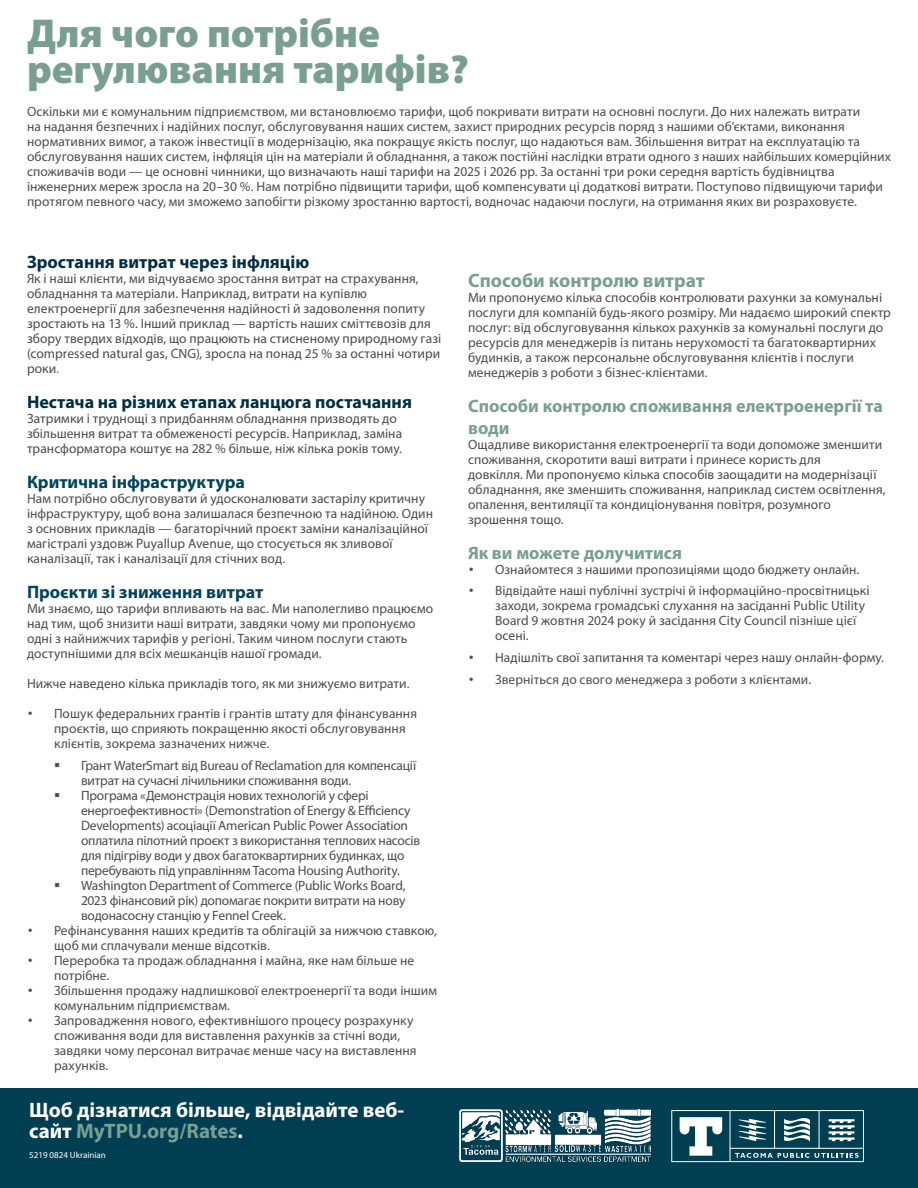
<style>
.page{position:relative;width:918px;height:1188px;background:#fff}
.page>*{position:absolute;margin:0;border:0;box-sizing:border-box;transform-origin:0 0}
.t1{font:900 40.5px/36px "Myriad Pro";color:#789f90}
.t2{font:700 21px/21px "Myriad Pro";color:#fff}
.t3{font:700 19.5px "Myriad Pro";color:#789f90}
.t4{font:700 18px "Myriad Pro";color:#002f45}
.t5{font:700 18px/21.6px "Myriad Pro";color:#789f90}
.t6{font:700 18px "Myriad Pro";color:#00455b}
.t7{font:13.5px/15px "Myriad Pro";color:#4b4c4d}
.t8{font:13.5px/15px "Myriad Pro";letter-spacing:.005em;color:#4d4d4f}
.t9{font:9px "Myriad Pro";color:#fff}
.s1{font-size:12px}
.s2{font-family:"Gotham";font-weight:300}
.s3{color:#789f90}
</style>
<div class="page">
<div style="left:0;top:1088px;width:918px;height:100px;background:#003e52"></div>
<div style="left:671px;top:1110px;width:193px;height:52px;border:1px solid #fff"></div>
<svg style="left:735px;top:1153px;width:124px;height:5px"></svg>
<hr style="left:730px;top:1148px;width:134px;height:1px;background:#fff">
<hr style="left:774px;top:1111px;width:1px;height:37px;background:#fff">
<hr style="left:819px;top:1111px;width:1px;height:37px;background:#fff">
<svg style="left:680px;top:1117px;width:42px;height:39px"></svg>
<svg style="left:784px;top:1118px;width:26px;height:24px"></svg>
<svg style="left:829px;top:1119px;width:26px;height:22px"></svg>
<svg style="left:739px;top:1119px;width:27px;height:22px"></svg>
<hr style="left:730px;top:1111px;width:1px;height:51px;background:#fff">
<img style="left:459px;top:1109px;width:192px;height:53px">
<p class="t1" style="left:27px;top:16px;width:443px">Для чого потрібне регулювання тарифів?</p>
<p class="t8" style="left:27px;top:104px;width:865px">Оскільки ми є комунальним підприємством, ми встановлюємо тарифи, щоб покривати витрати на основні послуги. До них належать витрати<br>на надання безпечних і надійних послуг, обслуговування наших систем, захист природних ресурсів поряд з нашими об’єктами, виконання нормативних вимог, а також інвестиції в модернізацію, яка покращує якість послуг, що надаються вам. Збільшення витрат на експлуатацію та обслуговування наших систем, інфляція цін на матеріали й обладнання, а також постійні наслідки втрати одного з наших найбільших комерційних споживачів води — це основні чинники, що визначають наші тарифи на 2025 і 2026 рр. За останні три роки середня вартість будівництва інженерних мереж зросла на 20–30 %. Нам потрібно підвищити тарифи, щоб компенсувати ці додаткові витрати. Поступово підвищуючи тарифи протягом певного часу, ми зможемо запобігти різкому зростанню вартості, водночас надаючи послуги, на отримання яких ви розраховуєте.</p>
<p class="t4" style="left:27px;top:252px;width:284px">Зростання витрат через інфляцію</p>
<p class="t7" style="left:27px;top:271px;width:416px">Як і наші клієнти, ми відчуваємо зростання витрат на страхування, обладнання та матеріали. Наприклад, витрати на купівлю електроенергії для забезпечення надійності й задоволення попиту зростають на 13 %. Інший приклад — вартість наших сміттєвозів для збору твердих відходів, що працюють на стисненому природному газі (compressed natural gas, CNG), зросла на понад 25 % за останні чотири роки<span class="s1">.</span></p>
<p class="t4" style="left:27px;top:392px;width:387px">Нестача на різних етапах ланцюга постачання</p>
<p class="t7" style="left:27px;top:411px;width:377px">Затримки і труднощі з придбанням обладнання призводять до збільшення витрат та обмеженості ресурсів. Наприклад, заміна трансформатора коштує на 282 % більше, ніж кілька років тому.</p>
<p class="t6" style="left:27px;top:472px;width:220px">Критична інфраструктура</p>
<p class="t7" style="left:27px;top:491px;width:408px">Нам потрібно обслуговувати й удосконалювати застарілу критичну інфраструктуру, щоб вона залишалася безпечною та надійною. Один з основних прикладів — багаторічний проєкт заміни каналізаційної магістралі уздовж Puyallup Avenue, що стосується як зливової каналізації, так і каналізації для стічних вод.</p>
<p class="t6" style="left:27px;top:582px;width:238px">Проєкти зі зниження витрат</p>
<p class="t7" style="left:27px;top:601px;width:408px">Ми знаємо, що тарифи впливають на вас. Ми наполегливо працюємо над тим, щоб знизити наші витрати, завдяки чому ми пропонуємо одні з найнижчих тарифів у регіоні. Таким чином послуги стають доступнішими для всіх мешканців нашої громади.</p>
<p class="t7" style="left:27px;top:676px;width:384px">Нижче наведено кілька прикладів того, як ми знижуємо витрати.</p>
<p class="t8" style="left:54px;top:706px;width:365px;text-indent:-27px"><span class="s2">•</span> Пошук федеральних грантів і грантів штату для фінансування проєктів, що сприяють покращенню якості обслуговування клієнтів, зокрема зазначених нижче.</p>
<p class="t7" style="left:81px;top:758px;width:337px">Грант WaterSmart від Bureau of Reclamation для компенсації витрат на сучасні лічильники споживання води.</p>
<p class="t7" style="left:81px;top:788px;width:341px">Програма «Демонстрація нових технологій у сфері енергоефективності» (Demonstration of Energy &amp; Efficiency Developments) асоціації American Public Power Association оплатила пілотний проєкт з використання теплових насосів для підігріву води у двох багатоквартирних будинках, що перебувають під управлінням Tacoma Housing Authority.</p>
<p class="t7" style="left:81px;top:878px;width:326px;text-align:justify">Washington Department of Commerce (Public Works Board, 2023 фінансовий рік) допомагає покрити витрати на нову водонасосну станцію у Fennel Creek.</p>
<p class="t7" style="left:54px;top:923px;width:385px;text-indent:-27px"><span class="s2">•</span> Рефінансування наших кредитів та облігацій за нижчою ставкою, щоб ми сплачували менше відсотків.</p>
<p class="t7" style="left:54px;top:953px;width:362px;text-indent:-27px"><span class="s2">•</span> Переробка та продаж обладнання і майна, яке нам більше не потрібне.</p>
<p class="t7" style="left:54px;top:983px;width:385px;text-indent:-27px"><span class="s2">•</span> Збільшення продажу надлишкової електроенергії та води іншим комунальним підприємствам.</p>
<p class="t7" style="left:54px;top:1013px;width:364px;text-indent:-27px"><span class="s2">•</span> Запровадження нового, ефективнішого процесу розрахунку споживання води для виставлення рахунків за стічні води, завдяки чому персонал витрачає менше часу на виставлення рахунків.</p>
<p class="t2" style="left:29px;top:1099px;width:377px">Щоб дізнатися більше, відвідайте веб&shy;сайт <span class="s3">MyTPU.org/Rates</span>.</p>
<p class="t9" style="left:29px;top:1149px;width:78px">5219 0824 Ukrainian</p>
<p class="t3" style="left:468px;top:269px;width:238px">Способи контролю витрат</p>
<p class="t8" style="left:468px;top:290px;width:424px">Ми пропонуємо кілька способів контролювати рахунки за комунальні послуги для компаній будь-якого розміру. Ми надаємо широкий спектр послуг: від обслуговування кількох рахунків за комунальні послуги до ресурсів для менеджерів із питань нерухомості та багатоквартирних будинків, а також персональне обслуговування клієнтів і послуги менеджерів з роботи з бізнес-клієнтами.</p>
<p class="t5" style="left:468px;top:395px;width:416px">Способи контролю споживання електроенергії та води</p>
<p class="t8" style="left:468px;top:436px;width:419px">Ощадливе використання електроенергії та води допоможе зменшити споживання, скоротити ваші витрати і принесе користь для<br>довкілля. Ми пропонуємо кілька способів заощадити на модернізації обладнання, яке зменшить споживання, наприклад систем освітлення, опалення, вентиляції та кондиціонування повітря, розумного зрошення тощо.</p>
<p class="t5" style="left:468px;top:542px;width:216px">Як ви можете долучитися</p>
<p class="t8" style="left:468px;top:561px;width:393px"><span class="s2">•</span> Ознайомтеся з нашими пропозиціями щодо бюджету онлайн.</p>
<p class="t8" style="left:495px;top:583px;width:376px;text-indent:-27px"><span class="s2">•</span> Відвідайте наші публічні зустрічі й інформаційно-просвітницькі заходи, зокрема громадські слухання на засіданні Public Utility Board 9 жовтня 2024 року й засідання City Council пізніше цієї осені.</p>
<p class="t8" style="left:468px;top:650px;width:417px"><span class="s2">•</span> Надішліть свої запитання та коментарі через нашу онлайн-форму.</p>
<p class="t8" style="left:468px;top:672px;width:345px"><span class="s2">•</span> Зверніться до свого менеджера з роботи з клієнтами.</p>
</div>
